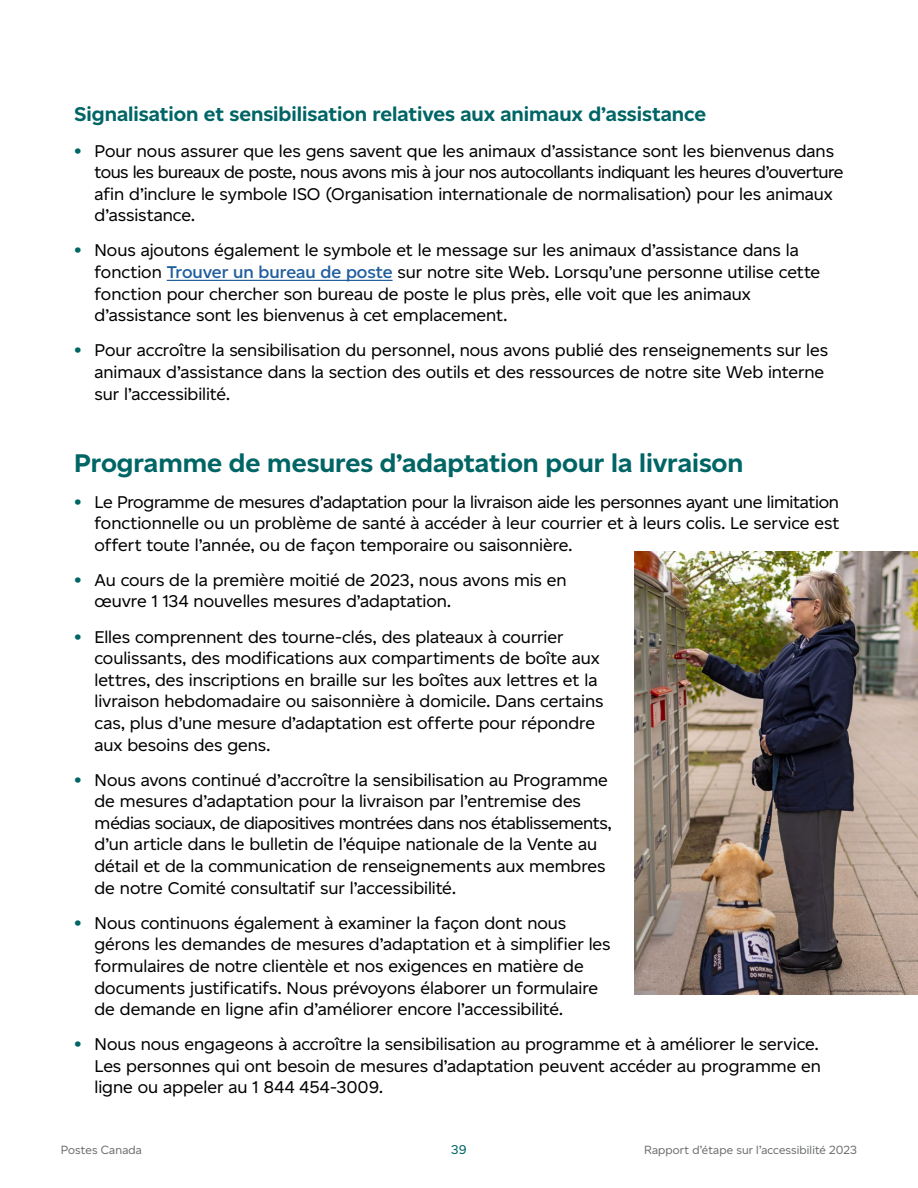
<style>
.page{position:relative;width:918px;height:1188px;background:#fff}
.page>*{position:absolute;margin:0;border:0;box-sizing:border-box;transform-origin:0 0}
.t1{font:700 27px "Canadiana Text";letter-spacing:-.005em;color:#006565}
.t2{font:700 21px "Canadiana Text";color:#006565}
.t3{font:18px/21.6px "Canadiana Text";letter-spacing:-.005em;color:#000}
.t4{font:13.5px "Canadiana Text";color:#006565}
.t5{font:12px "Canadiana Display";letter-spacing:.015em;color:#6d6e71}
.s1{font-weight:700;color:#006565}
.s2{font-weight:600;color:#215e9e}
</style>
<div class="page">
<hr style="left:167px;top:280px;width:226px;height:1px;background:#215e9e">
<img style="left:634px;top:552px;width:284px;height:442px">
<h4 class="t2" style="left:74px;top:102px;width:633px">Signalisation et sensibilisation relatives aux animaux d’assistance</h4>
<p class="t3" style="left:94px;top:140px;width:751px;text-indent:-20px"><span class="s1">•</span> Pour nous assurer que les gens savent que les animaux d’assistance sont les bienvenus dans tous les bureaux de poste, nous avons mis à jour nos autocollants indiquant les heures d’ouverture afin d’inclure le symbole ISO (Organisation internationale de normalisation) pour les animaux d’assistance.</p>
<p class="t3" style="left:94px;top:239px;width:727px;text-indent:-20px"><span class="s1">•</span> Nous ajoutons également le symbole et le message sur les animaux d’assistance dans la fonction <span class="s2">Trouver un bureau de poste</span> sur notre site Web. Lorsqu’une personne utilise cette fonction pour chercher son bureau de poste le plus près, elle voit que les animaux d’assistance sont les bienvenus à cet emplacement.</p>
<p class="t3" style="left:94px;top:339px;width:735px;text-indent:-20px"><span class="s1">•</span> Pour accroître la sensibilisation du personnel, nous avons publié des renseignements sur les animaux d’assistance dans la section des outils et des ressources de notre site Web interne sur l’accessibilité.</p>
<h3 class="t1" style="left:74px;top:447px;width:671px">Programme de mesures d’adaptation pour la livraison</h3>
<p class="t3" style="left:94px;top:491px;width:747px;text-align:justify;text-indent:-20px"><span class="s1">•</span> Le Programme de mesures d’adaptation pour la livraison aide les personnes ayant une limitation fonctionnelle ou un problème de santé à accéder à leur courrier et à leurs colis. Le service est offert toute l’année, ou de façon temporaire ou saisonnière.</p>
<p class="t3" style="left:94px;top:569px;width:474px;text-indent:-20px"><span class="s1">•</span> Au cours de la première moitié de 2023, nous avons mis en œuvre 1 134 nouvelles mesures d’adaptation.</p>
<p class="t3" style="left:94px;top:626px;width:511px;text-indent:-20px"><span class="s1">•</span> Elles comprennent des tourne-clés, des plateaux à courrier coulissants, des modifications aux compartiments de boîte aux lettres, des inscriptions en braille sur les boîtes aux lettres et la livraison hebdomadaire ou saisonnière à domicile. Dans certains cas, plus d’une mesure d’adaptation est offerte pour répondre aux besoins des gens.</p>
<p class="t3" style="left:94px;top:769px;width:519px;text-indent:-20px"><span class="s1">•</span> Nous avons continué d’accroître la sensibilisation au Programme de mesures d’adaptation pour la livraison par l’entremise des médias sociaux, de diapositives montrées dans nos établissements, d’un article dans le bulletin de l’équipe nationale de la Vente au détail et de la communication de renseignements aux membres de notre Comité consultatif sur l’accessibilité.</p>
<p class="t3" style="left:94px;top:912px;width:518px;text-indent:-20px"><span class="s1">•</span> Nous continuons également à examiner la façon dont nous gérons les demandes de mesures d’adaptation et à simplifier les formulaires de notre clientèle et nos exigences en matière de documents justificatifs. Nous prévoyons élaborer un formulaire de demande en ligne afin d’améliorer encore l’accessibilité.</p>
<p class="t3" style="left:94px;top:1033px;width:728px;text-indent:-20px"><span class="s1">•</span> Nous nous engageons à accroître la sensibilisation au programme et à améliorer le service.<br>Les personnes qui ont besoin de mesures d’adaptation peuvent accéder au programme en ligne ou appeler au 1 844 454-3009.</p>
<p class="t5" style="left:61px;top:1143px;width:83px">Postes Canada</p>
<p class="t4" style="left:451px;top:1141px;width:17px">39</p>
<p class="t5" style="left:644px;top:1143px;width:215px">Rapport d’étape sur l’accessibilité 2023</p>
</div>
